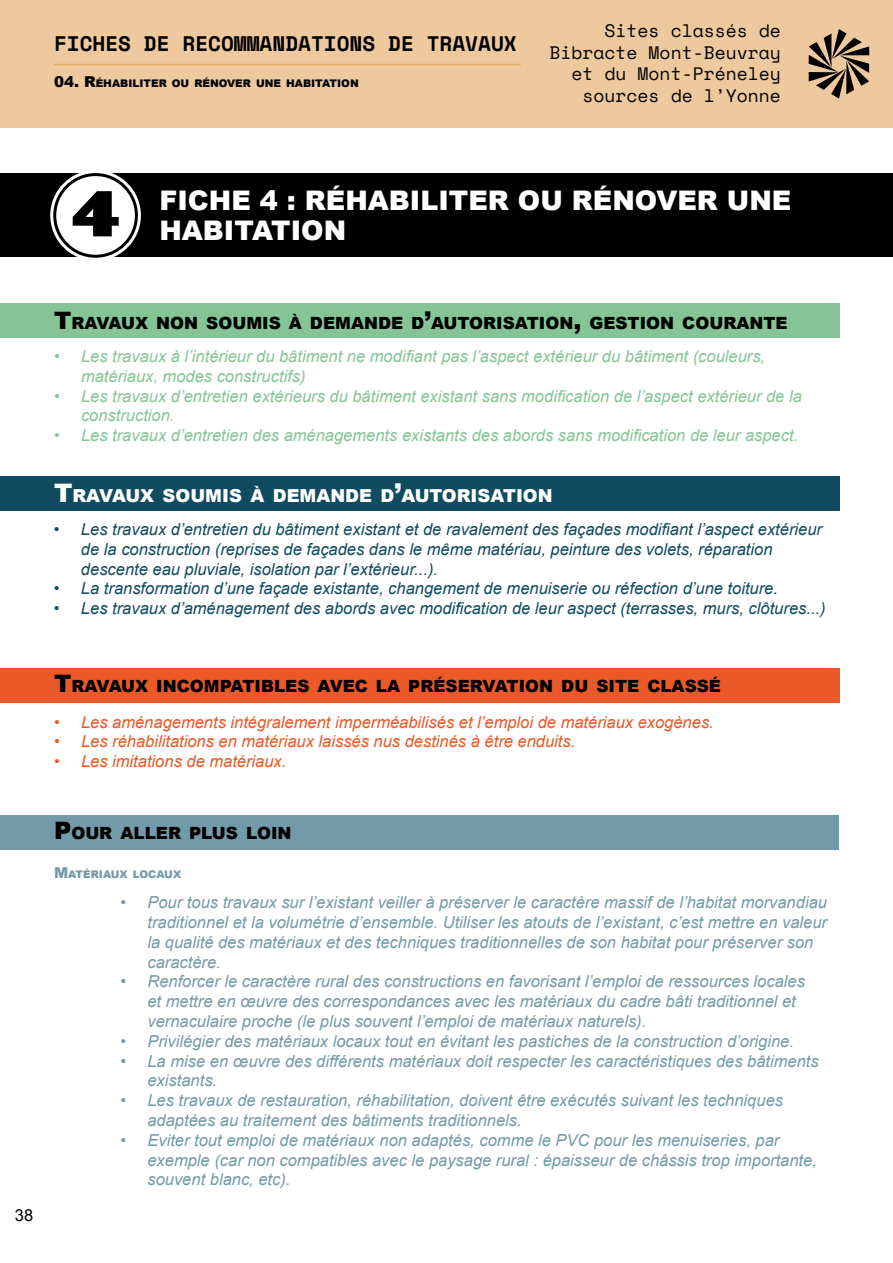
<style>
.page{position:relative;width:893px;height:1263px;background:#fff}
.page>*{position:absolute;margin:0;border:0;box-sizing:border-box;transform-origin:0 0}
.t1{font:61.5px "Leviathan HTF Black";color:#000}
.t2{font:900 27px "Arial";color:#fff}
.t3{font:700 21px "Space Mono";color:#000}
.t4{font:18px/21.6px "Space Mono";color:#000;text-align:right}
.t5{font:900 17.85px "Arial";color:#fff}
.t6{font:900 16.8px "Arial";color:#000}
.t7{font:italic 16.5px/19.8px "Arial";color:#739aa8}
.t8{font:italic 16.5px/19.8px "Arial";color:#114b5f}
.t9{font:italic 16.5px/19.8px "Arial";color:#85c595}
.t10{font:italic 16.5px "Arial";color:#ea5927}
.t11{font:16.5px "Arial";color:#000}
.t12{font:900 10.5px "Arial";color:#000}
.t13{font:900 10.5px "Arial";color:#739aa8}
.s1{font-size:15px}
.s2{font-size:24px}
.s3{font-size:25.5px}
</style>
<div class="page">
<div style="left:0;top:0;width:893px;height:128px;background:#eec99e"></div>
<hr style="left:54px;top:64px;width:467px;height:1px;background:#dd933d">
<svg style="left:809px;top:29px;width:60px;height:70px"></svg>
<div style="left:0;top:173px;width:893px;height:83px;background:#000"></div>
<div style="left:50px;top:170px;width:91px;height:91px;border:9px solid #fff;border-radius:50%"></div>
<div style="left:55px;top:175px;width:81px;height:81px;background:#fff;border-radius:50%"></div>
<div style="left:53px;top:173px;width:85px;height:85px;border:3px solid #000;border-radius:50%"></div>
<div style="left:0;top:303px;width:839px;height:34px;background:#85c595"></div>
<div style="left:0;top:476px;width:839px;height:34px;background:#114b5f"></div>
<div style="left:0;top:669px;width:839px;height:34px;background:#ea5927"></div>
<div style="left:0;top:815px;width:839px;height:34px;background:#739aa8"></div>
<p class="t3" style="left:54px;top:27px;width:464px">FICHES DE RECOMMANDATIONS DE TRAVAUX</p>
<p class="t4" style="left:549px;top:19px;width:233px">Sites classés de<br>Bibracte Mont-Beuvray et du Mont-Préneley sources de l’Yonne</p>
<p class="t12" style="left:54px;top:76px;width:99px"><span class="s1">04. R</span>ÉHABILITER</p>
<p class="t12" style="left:172px;top:76px;width:72px">OU RÉNOVER</p>
<p class="t12" style="left:256px;top:76px;width:18px">UNE</p>
<p class="t12" style="left:286px;top:76px;width:38px">HABITAT</p>
<p class="t12" style="left:337px;top:76px;width:22px">ION</p>
<h1 class="t1" style="left:71px;top:174px;width:50px">4</h1>
<h2 class="t2" style="left:159px;top:181px;width:633px">FICHE 4 : RÉHABILITER OU RÉNOVER UNE</h2>
<h2 class="t2" style="left:159px;top:211px;width:188px">HABITATION</h2>
<p class="t6" style="left:54px;top:311px;width:284px"><span class="s2">T</span>RAVAUX NON SOUMIS À DEMAN</p>
<p class="t6" style="left:378px;top:311px;width:138px">DE D<span class="s2">’</span>AUTORISAT</p>
<p class="t6" style="left:539px;top:311px;width:78px">ION<span class="s2">,</span> GEST</p>
<p class="t6" style="left:640px;top:311px;width:98px">ION COURANTE</p>
<p class="t9" style="left:81px;top:347px;width:686px;text-indent:-27px">• Les travaux à l’intérieur du bâtiment ne modifiant pas l’aspect extérieur du bâtiment (couleurs, matériaux, modes constructifs)</p>
<p class="t9" style="left:81px;top:386px;width:722px;text-indent:-27px">• Les travaux d’entretien extérieurs du bâtiment existant sans modification de l’aspect extérieur de la construction.</p>
<p class="t9" style="left:54px;top:426px;width:746px">• Les travaux d’entretien des aménagements existants des abords sans modification de leur aspect.</p>
<p class="t5" style="left:54px;top:483px;width:248px"><span class="s3">T</span>RAVAUX SOUMIS À DEMAN</p>
<p class="t5" style="left:345px;top:483px;width:146px">DE D<span class="s3">’</span>AUTORISAT</p>
<p class="t5" style="left:516px;top:483px;width:36px">ION</p>
<p class="t8" style="left:81px;top:520px;width:743px;text-indent:-27px">• Les travaux d’entretien du bâtiment existant et de ravalement des façades modifiant l’aspect extérieur de la construction (reprises de façades dans le même matériau, peinture des volets, réparation descente eau pluviale, isolation par l’extérieur...).</p>
<p class="t8" style="left:54px;top:579px;width:726px">• La transformation d’une façade existante, changement de menuiserie ou réfection d’une toiture.</p>
<p class="t8" style="left:54px;top:599px;width:773px">• Les travaux d’aménagement des abords avec modification de leur aspect (terrasses, murs, clôtures...)</p>
<p class="t11" style="left:15px;top:1204px;width:20px">38</p>
<p class="t6" style="left:54px;top:674px;width:164px"><span class="s2">T</span>RAVAUX INCOMPAT</p>
<p class="t6" style="left:254px;top:674px;width:44px">IBLES</p>
<p class="t6" style="left:318px;top:674px;width:38px">AVEC</p>
<p class="t6" style="left:376px;top:674px;width:83px">LA PRÉSER</p>
<p class="t6" style="left:483px;top:674px;width:203px">VATION DU SITE CLASS</p>
<p class="t6" style="left:709px;top:674px;width:14px">É</p>
<p class="t10" style="left:54px;top:711px;width:661px">• Les aménagements intégralement imperméabilisés et l’emploi de matériaux exogènes.</p>
<p class="t10" style="left:54px;top:731px;width:523px">• Les réhabilitations en matériaux laissés nus destinés à être enduits.</p>
<p class="t10" style="left:54px;top:751px;width:234px">• Les imitations de matériaux.</p>
<p class="t6" style="left:54px;top:821px;width:115px"><span class="s2">P</span>OUR ALLER</p>
<p class="t6" style="left:189px;top:821px;width:101px">PLUS LOIN</p>
<p class="t13" style="left:54px;top:867px;width:129px"><span class="s1">M</span>ATÉRIAUX LOCAUX</p>
<p class="t7" style="left:147px;top:893px;width:681px;text-indent:-27px">• Pour tous travaux sur l’existant veiller à préserver le caractère massif de l’habitat morvandiau traditionnel et la volumétrie d’ensemble. Utiliser les atouts de l’existant, c’est mettre en valeur la qualité des matériaux et des techniques traditionnelles de son habitat pour préserver son caractère.</p>
<p class="t7" style="left:147px;top:972px;width:659px;text-indent:-27px">• Renforcer le caractère rural des constructions en favorisant l’emploi de ressources locales et mettre en œuvre des correspondances avec les matériaux du cadre bâti traditionnel et vernaculaire proche (le plus souvent l’emploi de matériaux naturels).</p>
<p class="t7" style="left:120px;top:1031px;width:675px">• Privilégier des matériaux locaux tout en évitant les pastiches de la construction d’origine.</p>
<p class="t7" style="left:147px;top:1051px;width:673px;text-indent:-27px">• La mise en œuvre des différents matériaux doit respecter les caractéristiques des bâtiments existants.</p>
<p class="t7" style="left:147px;top:1091px;width:637px;text-indent:-27px">• Les travaux de restauration, réhabilitation, doivent être exécutés suivant les techniques adaptées au traitement des bâtiments traditionnels.</p>
<p class="t7" style="left:147px;top:1130px;width:671px;text-indent:-27px">• Eviter tout emploi de matériaux non adaptés, comme le PVC pour les menuiseries, par exemple (car non compatibles avec le paysage rural : épaisseur de châssis trop importante, souvent blanc, etc).</p>
</div>
